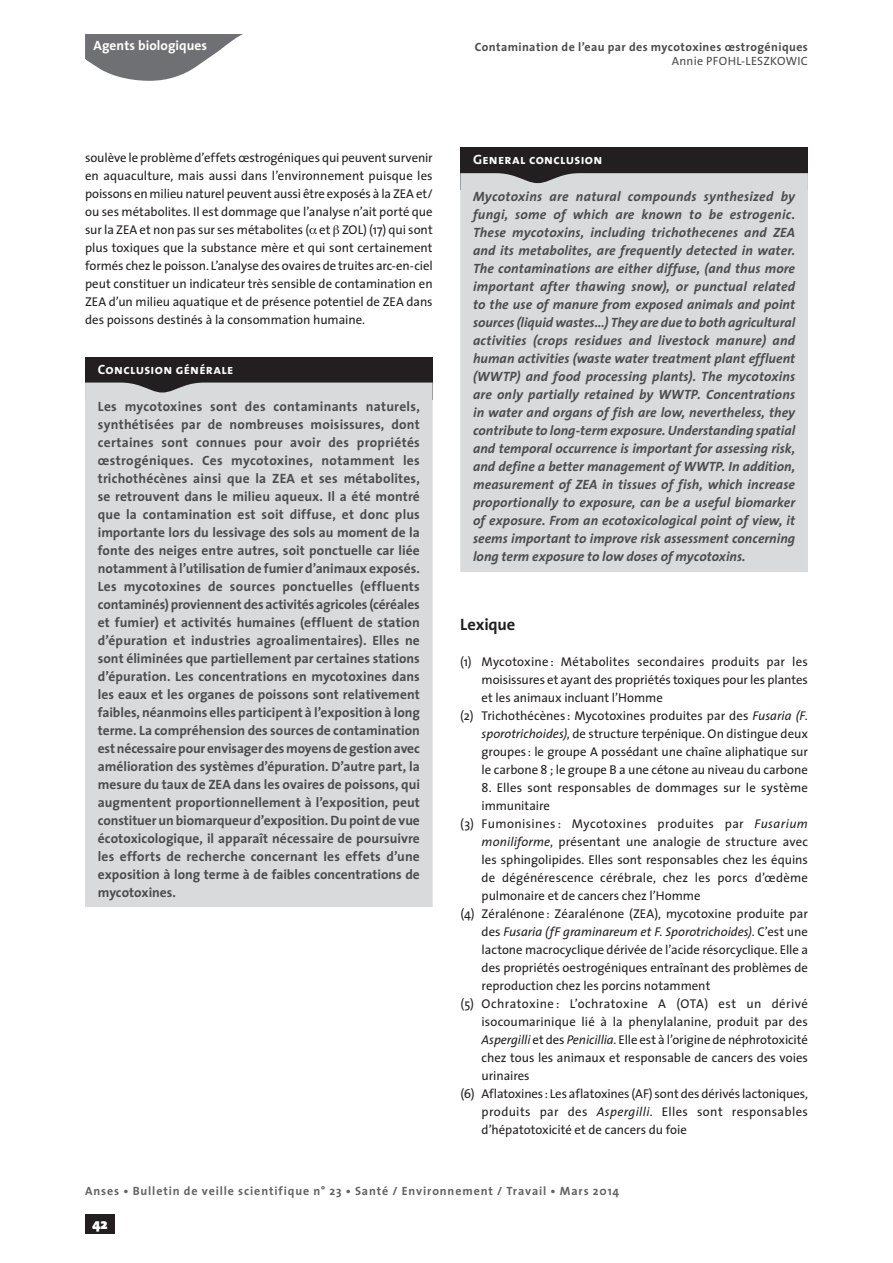
<style>
.page{position:relative;width:893px;height:1263px;background:#fff}
.page>*{position:absolute;margin:0;border:0;box-sizing:border-box;transform-origin:0 0}
.t1{font:700 16.5px "The Sans";letter-spacing:-.005em;color:#231f20}
.t2{font:900 15px "The Sans";color:#fff}
.t3{font:700 13.5px/18px "The Sans";color:#4b4c4d;text-align:justify}
.t4{font:italic 700 13.5px/18px "The Sans";color:#4b4c4d;text-align:justify}
.t5{font:13.5px "The Sans Bold Caps";letter-spacing:.02em;color:#fff}
.t6{font:700 13.5px "The Sans";letter-spacing:.005em;color:#fff}
.t7{font:12.75px/18px "The Sans";color:#231f20;text-align:justify}
.t8{font:12.75px "The Sans";letter-spacing:.03em;color:#231f20}
.t9{font:italic 12.75px "The Sans";letter-spacing:-.005em;color:#231f20}
.t10{font:12.75px "The Sans";letter-spacing:.02em;color:#231f20}
.t11{font:700 12px "The Sans";letter-spacing:.075em;color:#636366}
.t12{font:700 12px/13.5px "The Sans";letter-spacing:.035em;color:#4b4c4d;text-align:right}
.s1{font-weight:400}
.s2{font-style:italic}
.s3{font-style:normal}
</style>
<div class="page">
<div style="left:85px;top:1214px;width:30px;height:19px;background:#231f20"></div>
<svg style="left:85px;top:34px;width:158px;height:47px"></svg>
<div style="left:460px;top:148px;width:348px;height:42px;background:#231f20"></div>
<div style="left:460px;top:173px;width:348px;height:399px;background:#d9dadc"></div>
<div style="left:85px;top:357px;width:348px;height:43px;background:#231f20"></div>
<div style="left:85px;top:383px;width:348px;height:524px;background:#d9dadc"></div>
<p class="t6" style="left:94px;top:34px;width:115px">Agents biologiques</p>
<p class="t12" style="left:475px;top:40px;width:335px">Contamination de l’eau par des mycotoxines œstrogéniques<br><span class="s1">Annie PFOHL-LESZKOWIC</span></p>
<p class="t7" style="left:85px;top:148px;width:349px">soulève le problème d’effets œstrogéniques qui peuvent survenir en aquaculture, mais aussi dans l’environnement puisque les poissons en milieu naturel peuvent aussi être exposés à la ZEA et/ ou ses métabolites. Il est dommage que l’analyse n’ait porté que sur la ZEA et non pas sur ses métabolites ( et ZOL) (17) qui sont plus toxiques que la substance mère et qui sont certainement formés chez le poisson. L’analyse des ovaires de truites arc-en-ciel peut constituer un indicateur très sensible de contamination en ZEA d’un milieu aquatique et de présence potentiel de ZEA dans des poissons destinés à la consommation humaine.</p>
<p class="t5" style="left:98px;top:358px;width:137px">Conclusion générale</p>
<p class="t3" style="left:98px;top:397px;width:324px">Les mycotoxines sont des contaminants naturels, synthétisées par de nombreuses moisissures, dont certaines sont connues pour avoir des propriétés œstrogéniques. Ces mycotoxines, notamment les trichothécènes ainsi que la ZEA et ses métabolites, se retrouvent dans le milieu aqueux. Il a été montré que la contamination est soit diffuse, et donc plus importante lors du lessivage des sols au moment de la fonte des neiges entre autres, soit ponctuelle car liée notamment à l’utilisation de fumier d’animaux exposés.<br>Les mycotoxines de sources ponctuelles (effluents contaminés) proviennent des activités agricoles (céréales et fumier) et activités humaines (effluent de station d’épuration et industries agroalimentaires). Elles ne sont éliminées que partiellement par certaines stations d’épuration. Les concentrations en mycotoxines dans les eaux et les organes de poissons sont relativement faibles, néanmoins elles participent à l’exposition à long terme. La compréhension des sources de contamination est nécessaire pour envisager des moyens de gestion avec amélioration des systèmes d’épuration. D’autre part, la mesure du taux de ZEA dans les ovaires de poissons, qui augmentent proportionnellement à l’exposition, peut constituer un biomarqueur d’exposition. Du point de vue écotoxicologique, il apparaît nécessaire de poursuivre les efforts de recherche concernant les effets d’une exposition à long terme à de faibles concentrations de mycotoxines.</p>
<p class="t5" style="left:473px;top:148px;width:131px">General conclusion</p>
<p class="t4" style="left:473px;top:187px;width:324px">Mycotoxins are natural compounds synthesized by fungi, some of which are known to be estrogenic.<br>These mycotoxins, including trichothecenes and ZEA and its metabolites, are frequently detected in water.<br>The contaminations are either diffuse, (and thus more important after thawing snow), or punctual related to the use of manure from exposed animals and point sources (liquid wastes…) They are due to both agricultural activities (crops residues and livestock manure) and human activities (waste water treatment plant effluent (WWTP) and food processing plants). The mycotoxins are only partially retained by WWTP. Concentrations in water and organs of fish are low, nevertheless, they contribute to long-term exposure. Understanding spatial and temporal occurrence is important for assessing risk, and define a better management of WWTP. In addition, measurement of ZEA in tissues of fish, which increase proportionally to exposure, can be a useful biomarker of exposure. From an ecotoxicological point of view, it seems important to improve risk assessment concerning long term exposure to low doses of mycotoxins.</p>
<p class="t1" style="left:460px;top:611px;width:57px">Lexique</p>
<p class="t10" style="left:460px;top:651px;width:349px">(1) Mycotoxine : Métabolites secondaires produits par les</p>
<p class="t7" style="left:482px;top:670px;width:328px">moisissures et ayant des propriétés toxiques pour les plantes</p>
<p class="t7" style="left:482px;top:688px;width:183px">et les animaux incluant l’Homme</p>
<p class="t7" style="left:460px;top:706px;width:349px">(2) Trichothécènes : Mycotoxines produites par des <span class="s2">Fusaria (F.</span></p>
<p class="t7" style="left:482px;top:724px;width:328px"><span class="s2">sporotrichoides)</span>, de structure terpénique. On distingue deux</p>
<p class="t7" style="left:482px;top:742px;width:328px">groupes : le groupe A possédant une chaîne aliphatique sur</p>
<p class="t7" style="left:482px;top:760px;width:328px">le carbone 8 ; le groupe B a une cétone au niveau du carbone</p>
<p class="t7" style="left:482px;top:778px;width:328px">8. Elles sont responsables de dommages sur le système</p>
<p class="t7" style="left:482px;top:796px;width:70px">immunitaire</p>
<p class="t8" style="left:460px;top:813px;width:349px">(3) Fumonisines : Mycotoxines produites par <span class="s2">Fusarium</span></p>
<p class="t7" style="left:482px;top:832px;width:328px"><span class="s2">moniliforme</span>, présentant une analogie de structure avec</p>
<p class="t7" style="left:482px;top:850px;width:328px">les sphingolipides. Elles sont responsables chez les équins</p>
<p class="t7" style="left:482px;top:868px;width:328px">de dégénérescence cérébrale, chez les porcs d’œdème</p>
<p class="t7" style="left:482px;top:886px;width:220px">pulmonaire et de cancers chez l’Homme</p>
<p class="t7" style="left:460px;top:904px;width:349px">(4) Zéralénone : Zéaralénone (ZEA), mycotoxine produite par</p>
<p class="t9" style="left:482px;top:921px;width:328px"><span class="s3">des</span> Fusaria (fF graminareum et F. Sporotrichoides)<span class="s3">. C’est une</span></p>
<p class="t7" style="left:482px;top:940px;width:328px">lactone macrocyclique dérivée de l’acide résorcyclique. Elle a</p>
<p class="t7" style="left:482px;top:958px;width:328px">des propriétés oestrogéniques entraînant des problèmes de</p>
<p class="t7" style="left:482px;top:976px;width:230px">reproduction chez les porcins notamment</p>
<p class="t8" style="left:460px;top:993px;width:349px">(5) Ochratoxine : L’ochratoxine A (OTA) est un dérivé</p>
<p class="t7" style="left:482px;top:1012px;width:328px">isocoumarinique lié à la phenylalanine, produit par des</p>
<p class="t7" style="left:482px;top:1030px;width:328px"><span class="s2">Aspergilli</span> et des <span class="s2">Penicillia.</span> Elle est à l’origine de néphrotoxicité</p>
<p class="t7" style="left:482px;top:1048px;width:328px">chez tous les animaux et responsable de cancers des voies</p>
<p class="t7" style="left:482px;top:1066px;width:50px">urinaires</p>
<p class="t7" style="left:460px;top:1084px;width:349px">(6) Aflatoxines: Les aflatoxines (AF) sont des dérivés lactoniques,</p>
<p class="t8" style="left:482px;top:1101px;width:328px">produits par des <span class="s2">Aspergilli</span>. Elles sont responsables</p>
<p class="t7" style="left:482px;top:1120px;width:207px">d’hépatotoxicité et de cancers du foie</p>
<p class="t11" style="left:85px;top:1181px;width:536px">Anses • Bulletin de veille scientifique n° 23 • Santé / Environnement / Travail • Mars 2014</p>
<p class="t2" style="left:92px;top:1211px;width:17px">42</p>
</div>
